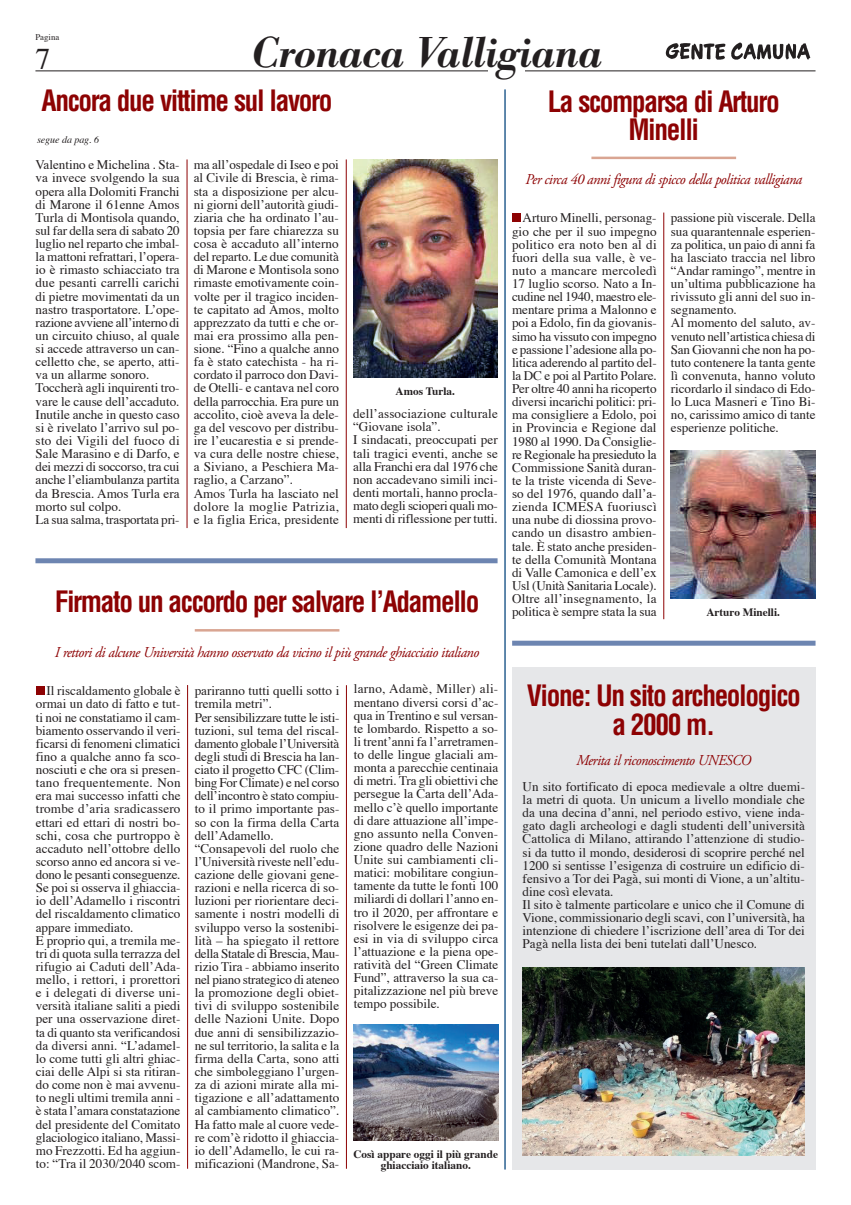
<style>
.page{position:relative;width:851px;height:1205px;background:#fff}
.page>*{position:absolute;margin:0;border:0;box-sizing:border-box;transform-origin:0 0}
.t1{font:italic 600 45px "Bodoni Antiqua T";letter-spacing:-.01em;color:#231f20}
.t2{font:30px "Times";color:#231f20}
.t3{font:700 condensed 28.75px/28.8px "Helvetica";letter-spacing:-.05em;color:#8d0203;text-align:center;scale:.95 1}
.t4{font:italic 15px "Adobe Garamond Pro";letter-spacing:-.035em;color:#8d0203;scale:.96 1}
.t5{font:13.12px/13.1px "Times";color:#231f20}
.t6{font:700 11.25px/11.2px "Times";color:#231f20;text-align:center}
.t7{font:italic 10px "Times";letter-spacing:-.005em;color:#231f20}
.t8{font:8.75px "Times";color:#231f20}
</style>
<div class="page">
<hr style="left:35px;top:70px;width:780px;height:1px;background:#231f20">
<img style="left:665px;top:42px;width:146px;height:18px">
<div style="left:488px;top:69px;width:36px;height:9px;background:#fff"></div>
<div style="left:512px;top:667px;width:303px;height:502px;background:#e6e7e9"></div>
<hr style="left:504px;top:89px;width:1px;height:1080px;background:#00417b">
<div style="left:512px;top:214px;width:9px;height:8px;background:#8d0203"></div>
<hr style="left:591px;top:157px;width:145px;height:2px;background:#d9a592">
<hr style="left:663px;top:213px;width:1px;height:406px;background:#8d0203">
<hr style="left:187px;top:159px;width:1px;height:369px;background:#8d0203">
<img style="left:353px;top:159px;width:144px;height:218px">
<hr style="left:346px;top:159px;width:1px;height:369px;background:#8d0203">
<div style="left:35px;top:558px;width:462px;height:5px;background:#6d85b1"></div>
<div style="left:36px;top:686px;width:9px;height:9px;background:#8d0203"></div>
<hr style="left:195px;top:629px;width:144px;height:2px;background:#d9a592">
<hr style="left:187px;top:685px;width:1px;height:483px;background:#8d0203">
<hr style="left:346px;top:685px;width:1px;height:483px;background:#8d0203">
<img style="left:353px;top:1024px;width:145px;height:116px">
<img style="left:670px;top:450px;width:145px;height:149px">
<img style="left:522px;top:967px;width:282px;height:188px">
<div style="left:512px;top:641px;width:303px;height:5px;background:#6d85b1"></div>
<p class="t8" style="left:35px;top:29px;width:25px">Pagina</p>
<h2 class="t2" style="left:35px;top:30px;width:16px">7</h2>
<h1 class="t1" style="left:251px;top:26px;width:352px">Cronaca Valligiana</h1>
<h3 class="t3" style="left:42px;top:86px;width:308px">Ancora due vittime sul lavoro</h3>
<p class="t7" style="left:37px;top:130px;width:64px">segue da pag. 6</p>
<p class="t5" style="left:36px;top:157px;width:145px">Valentino e Michelina . Sta&shy;va invece svolgendo la sua opera alla Dolomiti Franchi di Marone il 61enne Amos<br>Turla di Montisola quando, sul far della sera di sabato 20 luglio nel reparto che imbal&shy;la mattoni refrattari, l’opera&shy;io è rimasto schiacciato tra due pesanti carrelli carichi di pietre movimentati da un nastro trasportatore. L’ope&shy;razione avviene all’interno di un circuito chiuso, al quale si accede attraverso un can&shy;celletto che, se aperto, atti&shy;va un allarme sonoro.<br>Toccherà agli inquirenti tro&shy;vare le cause dell’accaduto.<br>Inutile anche in questo caso si è rivelato l’arrivo sul po&shy;sto dei Vigili del fuoco di<br>Sale Marasino e di Darfo, e dei mezzi di soccorso, tra cui anche l’eliambulanza partita da Brescia. Amos Turla era morto sul colpo.<br>La sua salma, trasportata pri-</p>
<p class="t5" style="left:194px;top:157px;width:147px">ma all’ospedale di Iseo e poi al Civile di Brescia, è rima&shy;sta a disposizione per alcu&shy;ni giorni dell’autorità giudi&shy;ziaria che ha ordinato l’au&shy;topsia per fare chiarezza su cosa è accaduto all’interno del reparto. Le due comunità di Marone e Montisola sono rimaste emotivamente coin&shy;volte per il tragico inciden&shy;te capitato ad Amos, molto apprezzato da tutti e che or&shy;mai era prossimo alla pen&shy;sione. “Fino a qualche anno fa è stato catechista - ha ri&shy;cordato il parroco don Davi&shy;de Otelli- e cantava nel coro della parrocchia. Era pure un accolito, cioè aveva la dele&shy;ga del vescovo per distribu&shy;ire l’eucarestia e si prende&shy;va cura delle nostre chiese, a Siviano, a Peschiera Ma&shy;raglio, a Carzano”.<br>Amos Turla ha lasciato nel dolore la moglie Patrizia, e la figlia Erica, presidente</p>
<p class="t6" style="left:395px;top:384px;width:61px">Amos Turla.</p>
<p class="t5" style="left:353px;top:406px;width:146px">dell’associazione culturale “Giovane isola”.<br>I sindacati, preoccupati per tali tragici eventi, anche se alla Franchi era dal 1976 che non accadevano simili inci&shy;denti mortali, hanno procla&shy;mato degli scioperi quali mo&shy;menti di riflessione per tutti.</p>
<h3 class="t3" style="left:55px;top:587px;width:448px">Firmato un accordo per salvare l’Adamello</h3>
<p class="t4" style="left:55px;top:643px;width:443px">I rettori di alcune Università hanno osservato da vicino il più grande ghiacciaio italiano</p>
<p class="t5" style="left:36px;top:683px;width:146px;text-indent:11px">Il riscaldamento globale è ormai un dato di fatto e tut&shy;ti noi ne constatiamo il cam&shy;biamento osservando il veri&shy;ficarsi di fenomeni climatici fino a qualche anno fa sco&shy;nosciuti e che ora si presen&shy;tano frequentemente. Non era mai successo infatti che trombe d’aria sradicassero ettari ed ettari di nostri bo&shy;schi, cosa che purtroppo è accaduto nell’ottobre dello scorso anno ed ancora si ve&shy;dono le pesanti conseguenze.<br>Se poi si osserva il ghiaccia&shy;io dell’Adamello i riscontri del riscaldamento climatico appare immediato.<br>E proprio qui, a tremila me&shy;tri di quota sulla terrazza del rifugio ai Caduti dell’Ada&shy;mello, i rettori, i prorettori e i delegati di diverse uni&shy;versità italiane saliti a piedi per una osservazione diret&shy;ta di quanto sta verificandosi da diversi anni. “L’adamel&shy;lo come tutti gli altri ghiac&shy;ciai delle Alpi si sta ritiran&shy;do come non è mai avvenu&shy;to negli ultimi tremila anni - è stata l’amara constatazione del presidente del Comitato glaciologico italiano, Massi&shy;mo Frezzotti. Ed ha aggiun&shy;to: “Tra il 2030/2040 scom-</p>
<p class="t5" style="left:195px;top:683px;width:146px">pariranno tutti quelli sotto i tremila metri”.<br>Per sensibilizzare tutte le isti&shy;tuzioni, sul tema del riscal&shy;damento globale l’Università degli studi di Brescia ha lan&shy;ciato il progetto CFC (Clim&shy;bing For Climate) e nel corso dell’incontro è stato compiu&shy;to il primo importante pas&shy;so con la firma della Carta dell’Adamello. “Consapevoli del ruolo che l’Università riveste nell’edu&shy;cazione delle giovani gene&shy;razioni e nella ricerca di so&shy;luzioni per riorientare deci&shy;samente i nostri modelli di sviluppo verso la sostenibi&shy;lità – ha spiegato il rettore della Statale di Brescia, Mau&shy;rizio Tira - abbiamo inserito nel piano strategico di ateneo la promozione degli obiet&shy;tivi di sviluppo sostenibile delle Nazioni Unite. Dopo due anni di sensibilizzazio&shy;ne sul territorio, la salita e la firma della Carta, sono atti che simboleggiano l’urgen&shy;za di azioni mirate alla mi&shy;tigazione e all’adattamento al cambiamento climatico”.<br>Ha fatto male al cuore vede&shy;re com’è ridotto il ghiaccia&shy;io dell’Adamello, le cui ra&shy;mificazioni (Mandrone, Sa-</p>
<p class="t5" style="left:354px;top:681px;width:146px;text-align:justify">larno, Adamè, Miller) ali&shy;mentano diversi corsi d’ac&shy;qua in Trentino e sul versan&shy;te lombardo. Rispetto a so&shy;li trent’anni fa l’arretramen&shy;to delle lingue glaciali am&shy;monta a parecchie centinaia di metri. Tra gli obiettivi che persegue la Carta dell’Ada&shy;mello c’è quello importante di dare attuazione all’impe&shy;gno assunto nella Conven&shy;zione quadro delle Nazioni Unite sui cambiamenti cli&shy;matici: mobilitare congiun&shy;tamente da tutte le fonti 100 miliardi di dollari l’anno en&shy;tro il 2020, per affrontare e risolvere le esigenze dei pa&shy;esi in via di sviluppo circa l’attuazione e la piena ope&shy;ratività del “Green Climate Fund”, attraverso la sua ca&shy;pitalizzazione nel più breve tempo possibile.</p>
<p class="t6" style="left:353px;top:1147px;width:146px">Così appare oggi il più grande ghiacciaio italiano.</p>
<h3 class="t3" style="left:547px;top:87px;width:246px">La scomparsa di Arturo<br>Minelli</h3>
<p class="t4" style="left:525px;top:170px;width:290px">Per circa 40 anni figura di spicco della politica valligiana</p>
<p class="t5" style="left:670px;top:210px;width:146px">passione più viscerale. Della sua quarantennale esperien&shy;za politica, un paio di anni fa ha lasciato traccia nel libro “Andar ramingo”, mentre in un’ultima pubblicazione ha rivissuto gli anni del suo in&shy;segnamento.<br>Al momento del saluto, av&shy;venuto nell’artistica chiesa di<br>San Giovanni che non ha po&shy;tuto contenere la tanta gente lì convenuta, hanno voluto ricordarlo il sindaco di Edo&shy;lo Luca Masneri e Tino Bi&shy;no, carissimo amico di tante esperienze politiche.</p>
<p class="t5" style="left:512px;top:210px;width:146px;text-align:justify;text-indent:11px">Arturo Minelli, personag&shy;gio che per il suo impegno politico era noto ben al di fuori della sua valle, è ve&shy;nuto a mancare mercoledì 17 luglio scorso. Nato a In&shy;cudine nel 1940, maestro ele&shy;mentare prima a Malonno e poi a Edolo, fin da giovanis&shy;simo ha vissuto con impegno e passione l’adesione alla po&shy;litica aderendo al partito del&shy;la DC e poi al Partito Polare.<br>Per oltre 40 anni ha ricoperto diversi incarichi politici: pri&shy;ma consigliere a Edolo, poi in Provincia e Regione dal 1980 al 1990. Da Consiglie&shy;re Regionale ha presieduto la Commissione Sanità duran&shy;te la triste vicenda di Seve&shy;so del 1976, quando dall’a&shy;zienda ICMESA fuoriuscì una nube di diossina provo&shy;cando un disastro ambien&shy;tale. È stato anche presiden&shy;te della Comunità Montana di Valle Camonica e dell’ex Usl (Unità Sanitaria Locale).<br>Oltre all’insegnamento, la politica è sempre stata la sua</p>
<p class="t6" style="left:706px;top:605px;width:75px">Arturo Minelli.</p>
<h3 class="t3" style="left:526px;top:681px;width:290px">Vione: Un sito archeologico a 2000 m.</h3>
<p class="t4" style="left:576px;top:751px;width:184px">Merita il riconoscimento UNESCO</p>
<p class="t5" style="left:522px;top:779px;width:284px">Un sito fortificato di epoca medievale a oltre duemi&shy;la metri di quota. Un unicum a livello mondiale che da una decina d’anni, nel periodo estivo, viene inda&shy;gato dagli archeologi e dagli studenti dell’università Cattolica di Milano, attirando l’attenzione di studio&shy;si da tutto il mondo, desiderosi di scoprire perché nel 1200 si sentisse l’esigenza di costruire un edificio di&shy;fensivo a Tor dei Pagà, sui monti di Vione, a un’altitu&shy;dine così elevata.<br>Il sito è talmente particolare e unico che il Comune di Vione, commissionario degli scavi, con l’università, ha intenzione di chiedere l’iscrizione dell’area di Tor dei Pagà nella lista dei beni tutelati dall’Unesco.</p>
</div>
